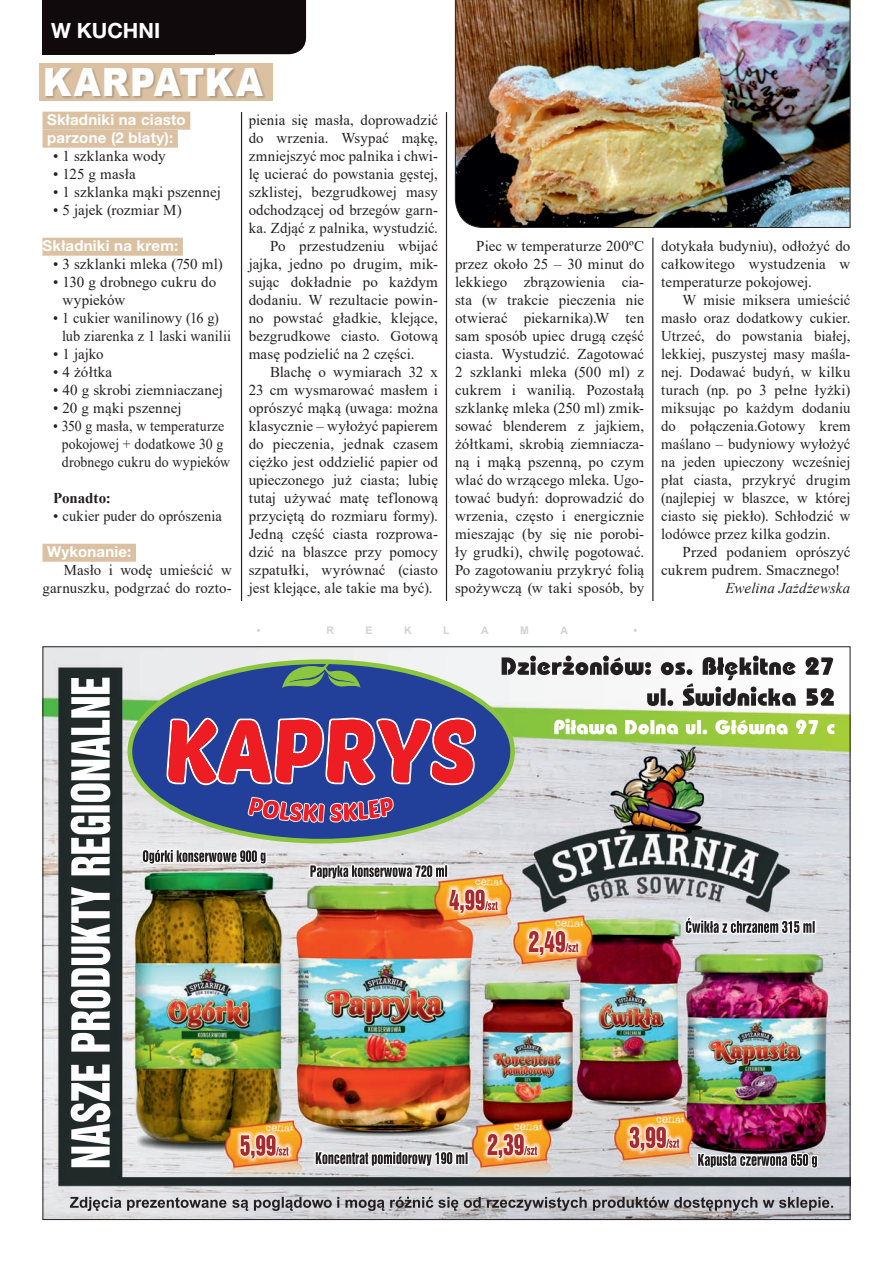
<style>
.page{position:relative;width:893px;height:1263px;background:#fff}
.page>*{position:absolute;margin:0;border:0;box-sizing:border-box;transform-origin:0 0}
.t1{font:900 39px "Arial";letter-spacing:.03em;color:#fff;scale:.89 1}
.t2{font:700 21px "Helvetica Neue LT Pro";color:#fff}
.t3{font:15px/18px "Times New Roman";letter-spacing:.005em;color:#231f20;text-align:justify}
.t4{font:15px/18px "Times New Roman";letter-spacing:.005em;color:#231f20;text-align:center;scale:.92 1}
.t5{font:700 15px/18px "Helvetica Neue LT Pro";letter-spacing:.015em;color:#fff}
.t6{font:15px/18px "Times New Roman";letter-spacing:.005em;color:#231f20;scale:.95 1}
.t7{font:italic 15px "Times New Roman";letter-spacing:.005em;color:#231f20}
.t8{font:700 15px "Times New Roman";color:#231f20}
.t9{font:700 10.5px "Arial";color:#d1d2d4}
</style>
<div class="page">
<img style="left:455px;top:0;width:396px;height:228px">
<div style="left:43px;top:112px;width:147px;height:18px;background:#dbc1a2"></div>
<div style="left:43px;top:130px;width:135px;height:18px;background:#dbc1a2"></div>
<div style="left:43px;top:238px;width:140px;height:18px;background:#dbc1a2"></div>
<div style="left:43px;top:544px;width:93px;height:18px;background:#dbc1a2"></div>
<hr style="left:241px;top:112px;width:1px;height:489px;background:#231f20">
<hr style="left:446px;top:112px;width:1px;height:489px;background:#231f20">
<hr style="left:653px;top:238px;width:1px;height:363px;background:#231f20">
<div style="left:39px;top:63px;width:233px;height:38px;background:#dbc1a2"></div>
<img style="left:45px;top:648px;width:803px;height:570px">
<svg style="left:502px;top:656px;width:332px;height:50px"></svg>
<svg style="left:554px;top:718px;width:280px;height:16px"></svg>
<svg style="left:593px;top:1197px;width:240px;height:14px;background:#97969a"></svg>
<svg style="left:70px;top:1197px;width:517px;height:14px;background:#9f9ea0"></svg>
<svg style="left:71px;top:678px;width:39px;height:489px"></svg>
<svg style="left:128px;top:659px;width:387px;height:184px"></svg>
<div style="left:132px;top:664px;width:378px;height:175px;background:#223f99;border-radius:50%"></div>
<svg style="left:167px;top:718px;width:309px;height:67px"></svg>
<svg style="left:282px;top:662px;width:79px;height:26px"></svg>
<svg style="left:248px;top:797px;width:146px;height:26px"></svg>
<svg style="left:683px;top:903px;width:134px;height:52px;background:#c3c6c8"></svg>
<svg style="left:140px;top:832px;width:128px;height:52px;background:#a0b7a6"></svg>
<svg style="left:240px;top:1135px;width:48px;height:23px"></svg>
<img style="left:308px;top:847px;width:190px;height:66px">
<svg style="left:529px;top:931px;width:49px;height:24px"></svg>
<svg style="left:314px;top:1134px;width:156px;height:54px;background:#a7a8aa"></svg>
<svg style="left:488px;top:1134px;width:49px;height:24px"></svg>
<svg style="left:630px;top:1127px;width:49px;height:24px"></svg>
<svg style="left:696px;top:1136px;width:123px;height:52px;background:#786670"></svg>
<div style="left:43px;top:0;width:263px;height:54px;background:#110a0c"></div>
<div style="left:45px;top:68px;width:222px;height:31px;background:#231f20;opacity:.25"></div>
<h2 class="t2" style="left:51px;top:18px;width:111px">W KUCHNI</h2>
<h1 class="t1" style="left:43px;top:53px;width:249px">KARPATKA</h1>
<p class="t5" style="left:47px;top:110px;width:140px">Składniki na ciasto parzone (2 blaty):</p>
<p class="t3" style="left:53px;top:147px;width:114px">• 1 szklanka wody</p>
<p class="t3" style="left:53px;top:165px;width:84px">• 125 g masła</p>
<p class="t3" style="left:53px;top:183px;width:169px">• 1 szklanka mąki pszennej</p>
<p class="t3" style="left:53px;top:201px;width:130px">• 5 jajek (rozmiar M)</p>
<p class="t5" style="left:43px;top:236px;width:137px">Składniki na krem:</p>
<p class="t3" style="left:53px;top:255px;width:171px">• 3 szklanki mleka (750 ml)</p>
<p class="t3" style="left:63px;top:273px;width:155px;text-indent:-9px">• 130 g drobnego cukru do wypieków</p>
<p class="t6" style="left:62px;top:309px;width:179px;text-indent:-9px">• 1 cukier wanilinowy (16 g) lub ziarenka z 1 laski wanilii</p>
<p class="t3" style="left:53px;top:345px;width:52px">• 1 jajko</p>
<p class="t3" style="left:53px;top:363px;width:61px">• 4 żółtka</p>
<p class="t3" style="left:53px;top:381px;width:171px">• 40 g skrobi ziemniaczanej</p>
<p class="t3" style="left:53px;top:399px;width:130px">• 20 g mąki pszennej</p>
<p class="t4" style="left:53px;top:417px;width:194px">• 350 g masła, w temperaturze pokojowej + dodatkowe 30 g drobnego cukru do wypieków</p>
<p class="t8" style="left:53px;top:487px;width:59px">Ponadto:</p>
<p class="t3" style="left:53px;top:507px;width:170px">• cukier puder do oprószenia</p>
<p class="t5" style="left:47px;top:542px;width:86px">Wykonanie:</p>
<p class="t3" style="left:43px;top:561px;width:191px;text-align:right">Masło i wodę umieścić w garnuszku, podgrzać do rozto-</p>
<p class="t3" style="left:249px;top:111px;width:191px">pienia się masła, doprowadzić</p>
<p class="t3" style="left:249px;top:129px;width:191px">do wrzenia. Wsypać mąkę,</p>
<p class="t3" style="left:249px;top:147px;width:191px">zmniejszyć moc palnika i chwi-</p>
<p class="t3" style="left:249px;top:165px;width:191px">lę ucierać do powstania gęstej,</p>
<p class="t3" style="left:249px;top:183px;width:191px">szklistej, bezgrudkowej masy</p>
<p class="t3" style="left:249px;top:201px;width:191px">odchodzącej od brzegów garn-</p>
<p class="t3" style="left:249px;top:219px;width:191px">ka. Zdjąć z palnika, wystudzić.</p>
<p class="t3" style="left:270px;top:237px;width:169px">Po przestudzeniu wbijać</p>
<p class="t3" style="left:249px;top:255px;width:191px">jajka, jedno po drugim, mik-</p>
<p class="t3" style="left:249px;top:273px;width:191px">sując dokładnie po każdym</p>
<p class="t3" style="left:249px;top:291px;width:191px">dodaniu. W rezultacie powin-</p>
<p class="t3" style="left:249px;top:309px;width:191px">no powstać gładkie, klejące,</p>
<p class="t3" style="left:249px;top:327px;width:191px">bezgrudkowe ciasto. Gotową</p>
<p class="t3" style="left:249px;top:345px;width:167px">masę podzielić na 2 części.</p>
<p class="t3" style="left:270px;top:363px;width:169px">Blachę o wymiarach 32 x</p>
<p class="t3" style="left:249px;top:381px;width:191px">23 cm wysmarować masłem i</p>
<p class="t3" style="left:249px;top:399px;width:191px">oprószyć mąką (uwaga: można</p>
<p class="t3" style="left:249px;top:417px;width:191px">klasycznie – wyłożyć papierem</p>
<p class="t3" style="left:249px;top:435px;width:191px">do pieczenia, jednak czasem</p>
<p class="t3" style="left:249px;top:453px;width:191px">ciężko jest oddzielić papier od</p>
<p class="t3" style="left:249px;top:471px;width:191px">upieczonego już ciasta; lubię</p>
<p class="t3" style="left:249px;top:489px;width:191px">tutaj używać matę teflonową</p>
<p class="t3" style="left:249px;top:507px;width:191px">przyciętą do rozmiaru formy).</p>
<p class="t3" style="left:249px;top:525px;width:191px">Jedną część ciasta rozprowa-</p>
<p class="t3" style="left:249px;top:543px;width:191px">dzić na blaszce przy pomocy</p>
<p class="t3" style="left:249px;top:561px;width:191px">szpatułki, wyrównać (ciasto</p>
<p class="t3" style="left:249px;top:579px;width:185px">jest klejące, ale takie ma być).</p>
<p class="t3" style="left:455px;top:237px;width:191px;text-indent:21px">Piec w temperaturze 200ºC przez około 25 – 30 minut do lekkiego zbrązowienia cia&shy;sta (w trakcie pieczenia nie otwierać piekarnika).W ten sam sposób upiec drugą część ciasta. Wystudzić. Zagotować 2 szklanki mleka (500 ml) z cukrem i wanilią. Pozostałą szklankę mleka (250 ml) zmik&shy;sować blenderem z jajkiem, żółtkami, skrobią ziemniacza&shy;ną i mąką pszenną, po czym wlać do wrzącego mleka. Ugo&shy;tować budyń: doprowadzić do wrzenia, często i energicznie mieszając (by się nie porobi&shy;ły grudki), chwilę pogotować.<br>Po zagotowaniu przykryć folią spożywczą (w taki sposób, by</p>
<p class="t3" style="left:661px;top:237px;width:191px">dotykała budyniu), odłożyć do całkowitego wystudzenia w temperaturze pokojowej.</p>
<p class="t3" style="left:661px;top:291px;width:191px;text-indent:21px">W misie miksera umieścić masło oraz dodatkowy cukier.<br>Utrzeć, do powstania białej, lekkiej, puszystej masy maśla&shy;nej. Dodawać budyń, w kilku turach (np. po 3 pełne łyżki) miksując po każdym dodaniu do połączenia.Gotowy krem maślano – budyniowy wyłożyć na jeden upieczony wcześniej płat ciasta, przykryć drugim (najlepiej w blaszce, w której ciasto się piekło). Schłodzić w lodówce przez kilka godzin.</p>
<p class="t3" style="left:661px;top:543px;width:191px;text-indent:21px">Przed podaniem oprószyć cukrem pudrem. Smacznego!</p>
<p class="t7" style="left:725px;top:578px;width:126px">Ewelina Jażdżewska</p>
<p class="t9" style="left:257px;top:623px;width:5px">•</p>
<p class="t9" style="left:326px;top:623px;width:9px">R</p>
<p class="t9" style="left:366px;top:623px;width:9px">E</p>
<p class="t9" style="left:404px;top:623px;width:9px">K</p>
<p class="t9" style="left:443px;top:623px;width:8px">L</p>
<p class="t9" style="left:481px;top:623px;width:9px">A</p>
<p class="t9" style="left:520px;top:623px;width:10px">M</p>
<p class="t9" style="left:560px;top:623px;width:9px">A</p>
<p class="t9" style="left:633px;top:623px;width:5px">•</p>
</div>
